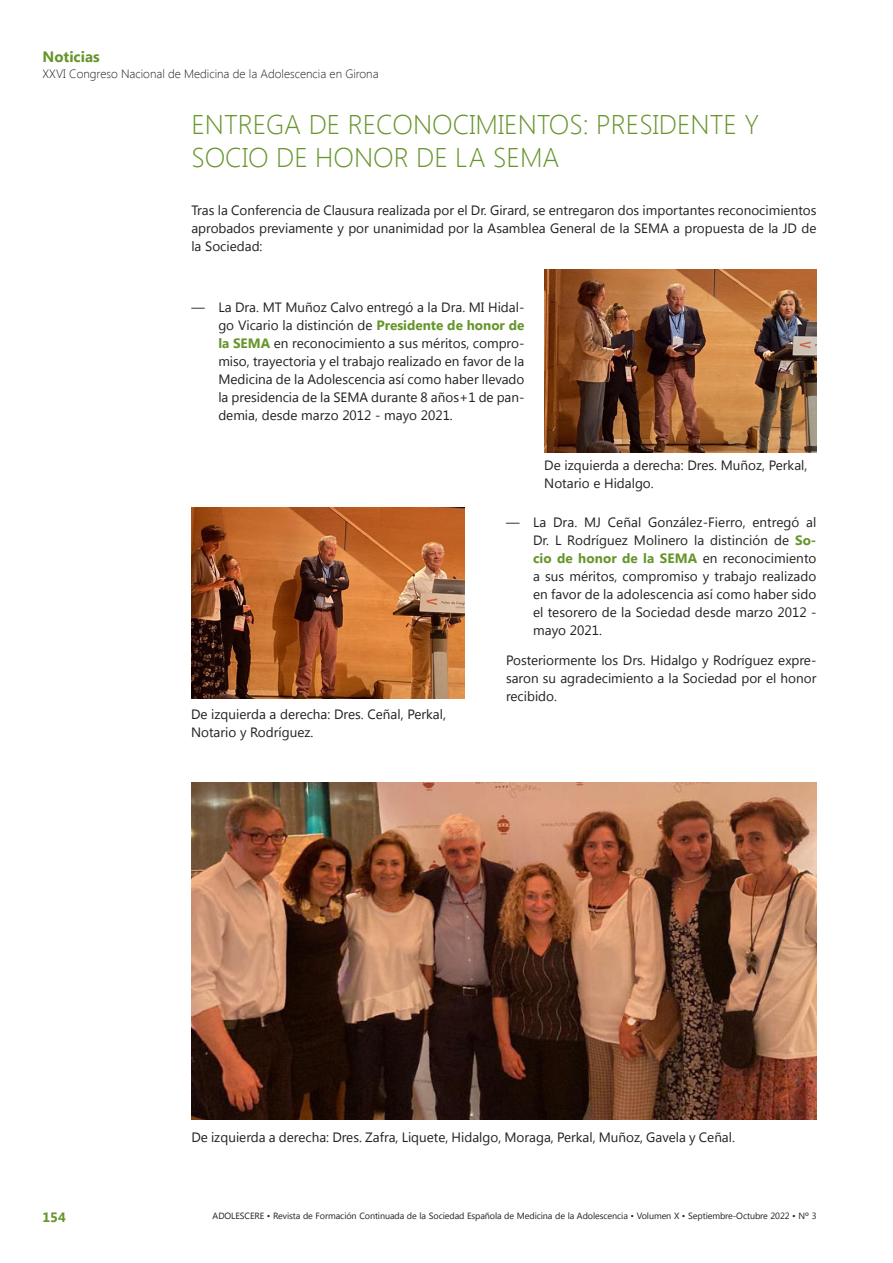
<style>
.page{position:relative;width:893px;height:1263px;background:#fff}
.page>*{position:absolute;margin:0;border:0;box-sizing:border-box;transform-origin:0 0}
._1nivel{font:300 27px/32.4px "Segoe UI";color:#66952c}
.t1{font:700 15px "Segoe UI";color:#66952c}
.t2{font:13.5px/18px "Segoe UI";color:#231f20;text-align:justify}
.t3{font:700 13.5px "Segoe UI";color:#66952c}
.t4{font:300 12px "Segoe UI";color:#231f20}
.t5{font:9px "Segoe UI";letter-spacing:-.01em;color:#231f20}
.s1{font-weight:700;color:#66952c}
</style>
<div class="page">
<img style="left:544px;top:269px;width:272px;height:183px">
<img style="left:191px;top:508px;width:273px;height:190px">
<img style="left:191px;top:782px;width:625px;height:337px">
<p class="t1" style="left:43px;top:46px;width:59px">Noticias</p>
<p class="t4" style="left:43px;top:66px;width:338px">XXVI Congreso Nacional de Medicina de la Adolescencia en Girona</p>
<p class="_1nivel" style="left:191px;top:108px;width:569px">ENTREGA DE RECONOCIMIENTOS: PRESIDENTE Y<br>SOCIO DE HONOR DE LA SEMA</p>
<p class="t2" style="left:191px;top:200px;width:627px">Tras la Conferencia de Clausura realizada por el Dr. Girard, se entregaron dos importantes reconocimientos aprobados previamente y por unanimidad por la Asamblea General de la SEMA a propuesta de la JD de la Sociedad:</p>
<p class="t2" style="left:218px;top:297px;width:308px;text-indent:-27px">— La Dra. MT Muñoz Calvo entregó a la Dra. MI Hidal&shy;go Vicario la distinción de <span class="s1">Presidente de honor de la SEMA</span> en reconocimiento a sus méritos, compro&shy;miso, trayectoria y el trabajo realizado en favor de la Medicina de la Adolescencia así como haber llevado la presidencia de la SEMA durante 8 años+1 de pan&shy;demia, desde marzo 2012 - mayo 2021.</p>
<p class="t2" style="left:191px;top:705px;width:256px">De izquierda a derecha: Dres. Ceñal, Perkal,<br>Notario y Rodríguez.</p>
<p class="t2" style="left:544px;top:455px;width:265px">De izquierda a derecha: Dres. Muñoz, Perkal,<br>Notario e Hidalgo.</p>
<p class="t2" style="left:533px;top:512px;width:285px;text-indent:-27px">— La Dra. MJ Ceñal González-Fierro, entregó al Dr. L Rodríguez Molinero la distinción de <span class="s1">So&shy;cio de honor de la SEMA</span> en reconocimiento a sus méritos, compromiso y trabajo realizado en favor de la adolescencia así como haber sido el tesorero de la Sociedad desde marzo 2012 - mayo 2021.</p>
<p class="t2" style="left:506px;top:651px;width:312px">Posteriormente los Drs. Hidalgo y Rodríguez expre&shy;saron su agradecimiento a la Sociedad por el honor recibido.</p>
<p class="t2" style="left:191px;top:1127px;width:545px">De izquierda a derecha: Dres. Zafra, Liquete, Hidalgo, Moraga, Perkal, Muñoz, Gavela y Ceñal.</p>
<p class="t3" style="left:43px;top:1207px;width:25px">154</p>
<p class="t5" style="left:213px;top:1209px;width:605px">ADOLESCERE • Revista de Formación Continuada de la Sociedad Española de Medicina de la Adolescencia • Volumen X • Septiembre-Octubre 2022 • Nº 3</p>
</div>
